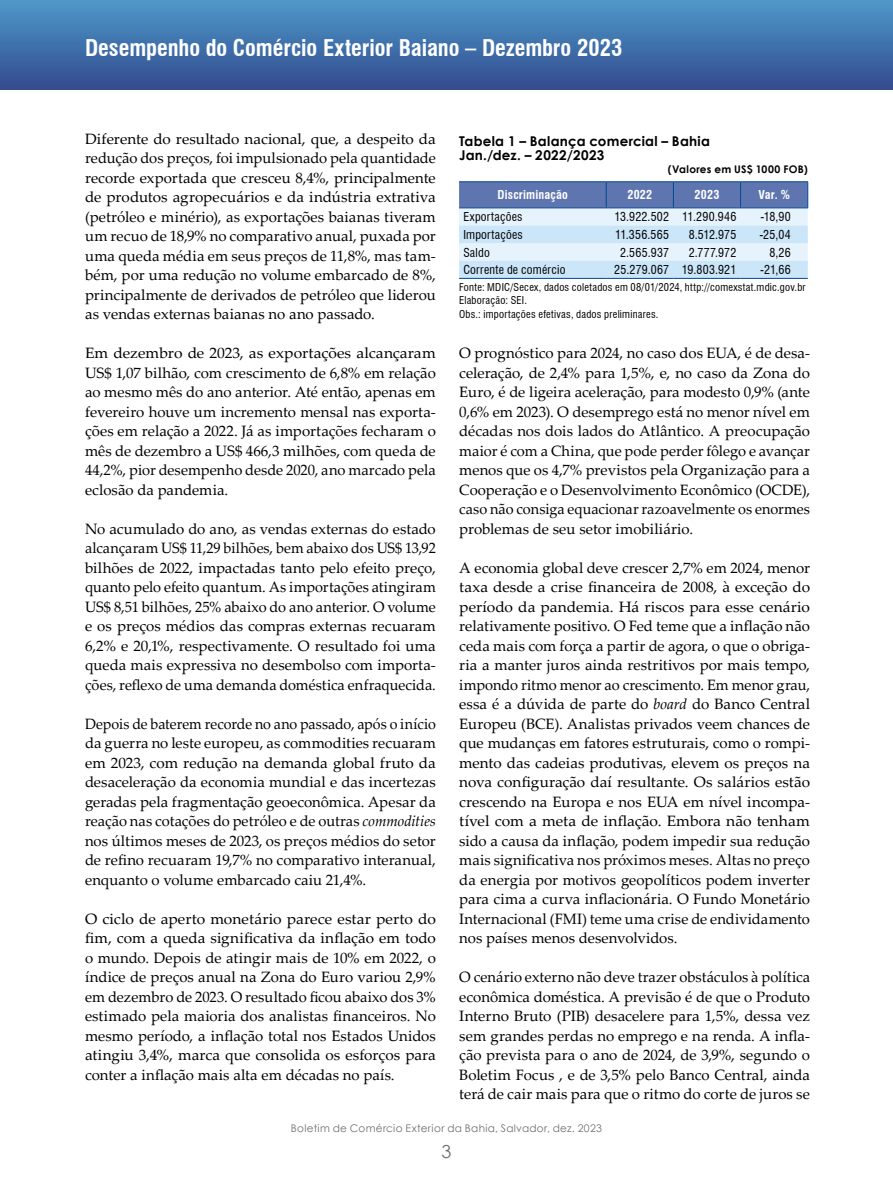
<style>
.page{position:relative;width:893px;height:1191px;background:#fff}
.page>*{position:absolute;margin:0;border:0;box-sizing:border-box;transform-origin:0 0}
.t1{font:700 condensed 22.5px "Swiss 721 BT";color:#fff}
.t2{font:18px "Century Gothic";color:#706f6f}
.t3{font:15px/19.5px "Palatino Linotype";color:#000;text-align:justify}
.t4{font:15px/19.5px "Palatino Linotype";color:#000;text-align:justify;scale:1.04 1}
.t5{font:15px/19.5px "Palatino Linotype";color:#000;text-align:justify;scale:.95 1}
.t6{font:700 13.5px/13.5px "Century Gothic";letter-spacing:.02em;color:#000}
.t7{font:13.5px "Swiss 721 BT";letter-spacing:.015em;color:#fff}
.t8{font:condensed 12px "Swiss 721 BT";letter-spacing:.02em;color:#000}
.t9{font:700 condensed 12px "Swiss 721 BT";letter-spacing:.015em;color:#fff}
.t10{font:condensed 10.5px/13.5px "Swiss 721 BT";letter-spacing:.025em;color:#000}
.t11{font:10.5px "Century Gothic";letter-spacing:.03em;color:#706f6f}
.t12{font:700 10.5px "Century Gothic";letter-spacing:.025em;color:#000}
.s1{font-style:italic}
</style>
<div class="page">
<div style="left:0;top:0;width:893px;height:90px;background:linear-gradient(to bottom,#4e99c9,#334b8f)"></div>
<hr style="left:459px;top:181px;width:147px;height:1px;background:#034991">
<hr style="left:606px;top:181px;width:67px;height:1px;background:#034991">
<hr style="left:673px;top:181px;width:68px;height:1px;background:#034991">
<hr style="left:741px;top:181px;width:67px;height:1px;background:#034991">
<svg style="left:459px;top:182px;width:349px;height:96px;background:#b7cbe6"></svg>
<hr style="left:459px;top:207px;width:147px;height:1px;background:#034991">
<hr style="left:606px;top:207px;width:67px;height:1px;background:#034991">
<hr style="left:673px;top:207px;width:68px;height:1px;background:#034991">
<hr style="left:741px;top:207px;width:67px;height:1px;background:#034991">
<hr style="left:459px;top:278px;width:147px;height:1px;background:#034991">
<hr style="left:606px;top:278px;width:67px;height:1px;background:#034991">
<hr style="left:673px;top:278px;width:68px;height:1px;background:#034991">
<hr style="left:741px;top:278px;width:67px;height:1px;background:#034991">
<h1 class="t1" style="left:85px;top:34px;width:539px">Desempenho do Comércio Exterior Baiano – Dezembro 2023</h1>
<p class="t7" style="left:248px;top:38px;width:398px">DESEMPENHO DO COMÉRCIO EXTERIOR BAIANO – Dez. 2023</p>
<p class="t3" style="left:85px;top:128px;width:352px">Diferente do resultado nacional, que, a despeito da redução dos preços, foi impulsionado pela quantidade recorde exportada que cresceu 8,4%, principalmente de produtos agropecuários e da indústria extrativa (petróleo e minério), as exportações baianas tiveram um recuo de 18,9% no comparativo anual, puxada por uma queda média em seus preços de 11,8%, mas tam&shy;bém, por uma redução no volume embarcado de 8%, principalmente de derivados de petróleo que liderou as vendas externas baianas no ano passado.</p>
<p class="t4" style="left:85px;top:343px;width:339px">Em dezembro de 2023, as exportações alcançaram US$ 1,07 bilhão, com crescimento de 6,8% em relação ao mesmo mês do ano anterior. Até então, apenas em fevereiro houve um incremento mensal nas exporta&shy;ções em relação a 2022. Já as importações fecharam o mês de dezembro a US$ 466,3 milhões, com queda de 44,2%, pior desempenho desde 2020, ano marcado pela eclosão da pandemia.</p>
<p class="t3" style="left:85px;top:518px;width:352px">No acumulado do ano, as vendas externas do estado alcançaram US$ 11,29 bilhões, bem abaixo dos US$ 13,92 bilhões de 2022, impactadas tanto pelo efeito preço, quanto pelo efeito quantum. As importações atingiram US$ 8,51 bilhões, 25% abaixo do ano anterior. O volume e os preços médios das compras externas recuaram 6,2% e 20,1%, respectivamente. O resultado foi uma queda mais expressiva no desembolso com importa&shy;ções, reflexo de uma demanda doméstica enfraquecida.</p>
<p class="t5" style="left:85px;top:713px;width:371px">Depois de baterem recorde no ano passado, após o início da guerra no leste europeu, as commodities recuaram em 2023, com redução na demanda global fruto da desaceleração da economia mundial e das incertezas geradas pela fragmentação geoeconômica. Apesar da reação nas cotações do petróleo e de outras <span class="s1">commodities </span>nos últimos meses de 2023, os preços médios do setor de refino recuaram 19,7% no comparativo interanual, enquanto o volume embarcado caiu 21,4%.</p>
<p class="t4" style="left:85px;top:908px;width:339px">O ciclo de aperto monetário parece estar perto do fim, com a queda significativa da inflação em todo o mundo. Depois de atingir mais de 10% em 2022, o índice de preços anual na Zona do Euro variou 2,9% em dezembro de 2023. O resultado ficou abaixo dos 3% estimado pela maioria dos analistas financeiros. No mesmo período, a inflação total nos Estados Unidos atingiu 3,4%, marca que consolida os esforços para conter a inflação mais alta em décadas no país.</p>
<p class="t6" style="left:459px;top:134px;width:252px">Tabela 1 – Balança comercial – Bahia<br>Jan./dez. – 2022/2023</p>
<p class="t12" style="left:668px;top:161px;width:141px">(Valores em US$ 1000 FOB)</p>
<p class="t9" style="left:497px;top:188px;width:72px">Discriminação</p>
<p class="t9" style="left:627px;top:188px;width:26px">2022</p>
<p class="t9" style="left:695px;top:188px;width:26px">2023</p>
<p class="t9" style="left:758px;top:188px;width:33px">Var. %</p>
<p class="t8" style="left:463px;top:210px;width:61px">Exportações</p>
<p class="t8" style="left:614px;top:210px;width:123px">13.922.502 11.290.946</p>
<p class="t8" style="left:761px;top:210px;width:32px">-18,90</p>
<p class="t8" style="left:463px;top:227px;width:61px">Importações</p>
<p class="t8" style="left:615px;top:227px;width:56px">11.356.565</p>
<p class="t8" style="left:689px;top:227px;width:49px">8.512.975</p>
<p class="t8" style="left:759px;top:227px;width:33px">-25,04</p>
<p class="t8" style="left:463px;top:245px;width:28px">Saldo</p>
<p class="t8" style="left:620px;top:245px;width:51px">2.565.937</p>
<p class="t8" style="left:689px;top:245px;width:49px">2.777.972</p>
<p class="t8" style="left:769px;top:245px;width:23px">8,26</p>
<p class="t8" style="left:463px;top:262px;width:104px">Corrente de comércio</p>
<p class="t8" style="left:614px;top:262px;width:124px">25.279.067 19.803.921</p>
<p class="t8" style="left:760px;top:262px;width:32px">-21,66</p>
<p class="t10" style="left:459px;top:280px;width:348px">Fonte: MDIC/Secex, dados coletados em 08/01/2024, http://comexstat.mdic.gov.br<br>Elaboração: SEI.<br>Obs.: importações efetivas, dados preliminares.</p>
<p class="t3" style="left:459px;top:343px;width:352px">O prognóstico para 2024, no caso dos EUA, é de desa&shy;celeração, de 2,4% para 1,5%, e, no caso da Zona do Euro, é de ligeira aceleração, para modesto 0,9% (ante 0,6% em 2023). O desemprego está no menor nível em décadas nos dois lados do Atlântico. A preocupação maior é com a China, que pode perder fôlego e avançar menos que os 4,7% previstos pela Organização para a Cooperação e o Desenvolvimento Econômico (OCDE), caso não consiga equacionar razoavelmente os enormes problemas de seu setor imobiliário.</p>
<p class="t3" style="left:459px;top:557px;width:352px">A economia global deve crescer 2,7% em 2024, menor taxa desde a crise financeira de 2008, à exceção do período da pandemia. Há riscos para esse cenário relativamente positivo. O Fed teme que a inflação não ceda mais com força a partir de agora, o que o obriga&shy;ria a manter juros ainda restritivos por mais tempo, impondo ritmo menor ao crescimento. Em menor grau, essa é a dúvida de parte do <span class="s1">board</span> do Banco Central Europeu (BCE). Analistas privados veem chances de que mudanças em fatores estruturais, como o rompi&shy;mento das cadeias produtivas, elevem os preços na nova configuração daí resultante. Os salários estão crescendo na Europa e nos EUA em nível incompa&shy;tível com a meta de inflação. Embora não tenham sido a causa da inflação, podem impedir sua redução mais significativa nos próximos meses. Altas no preço da energia por motivos geopolíticos podem inverter para cima a curva inflacionária. O Fundo Monetário Internacional (FMI) teme uma crise de endividamento nos países menos desenvolvidos.</p>
<p class="t3" style="left:459px;top:967px;width:352px">O cenário externo não deve trazer obstáculos à política econômica doméstica. A previsão é de que o Produto Interno Bruto (PIB) desacelere para 1,5%, dessa vez sem grandes perdas no emprego e na renda. A infla&shy;ção prevista para o ano de 2024, de 3,9%, segundo o Boletim Focus , e de 3,5% pelo Banco Central, ainda terá de cair mais para que o ritmo do corte de juros se</p>
<p class="t11" style="left:291px;top:1121px;width:313px">Boletim de Comércio Exterior da Bahia, Salvador, dez. 2023</p>
<p class="t2" style="left:441px;top:1138px;width:11px">3</p>
</div>
